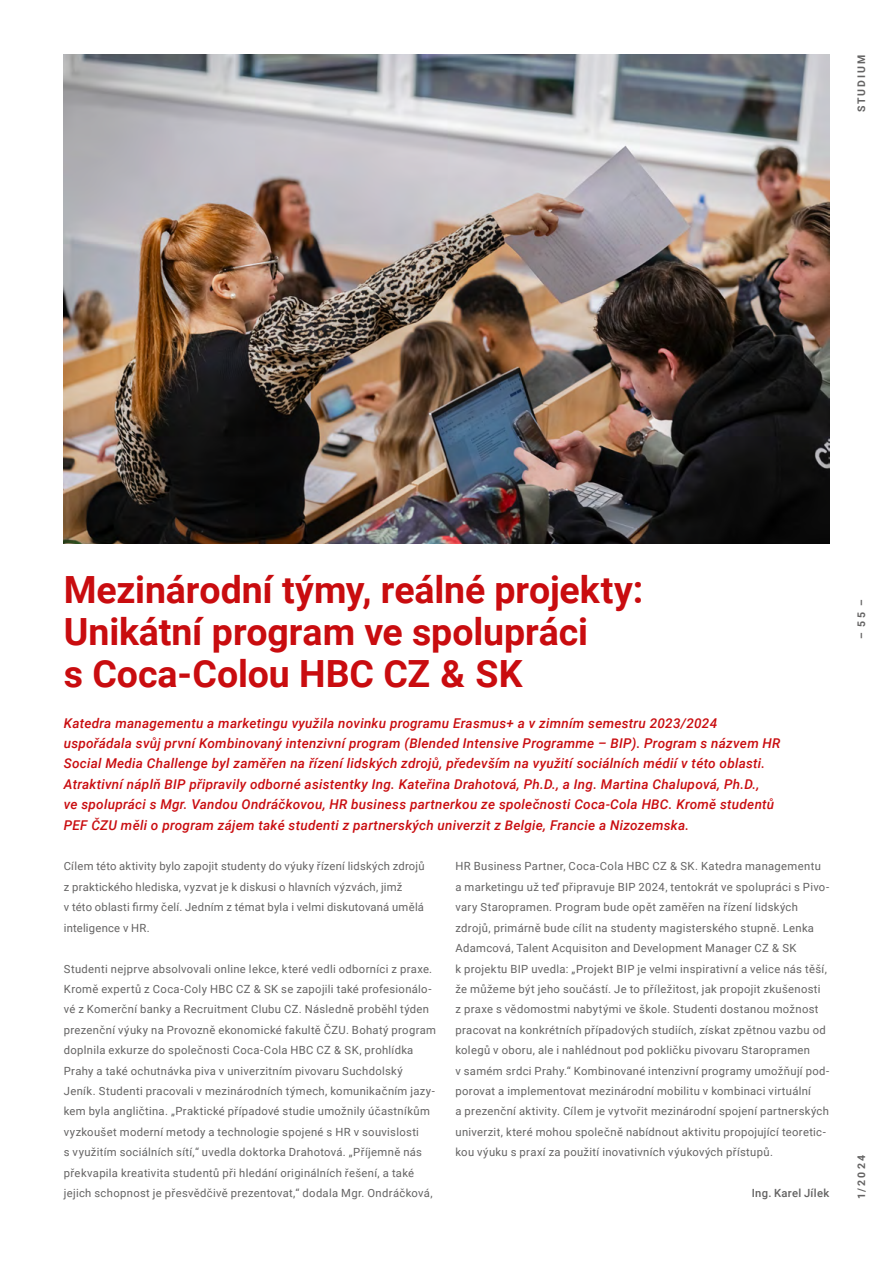
<style>
.page{position:relative;width:893px;height:1263px;background:#fff}
.page>*{position:absolute;margin:0;border:0;box-sizing:border-box;transform-origin:0 0}
.Nadpis{font:700 37.5px/42px "Roboto";letter-spacing:-.005em;color:#c90c0f}
.Podnadpis{font:italic 500 13.5px/20.4px "Roboto";letter-spacing:.02em;color:#c90c0f}
.Text{font:11.25px/20.4px "Roboto";letter-spacing:.03em;color:#646363}
.Podpis_pod_textem{font:500 11.25px "Roboto";letter-spacing:.02em;color:#646363}
.Strankovani__info__orientace{font:700 10.5px "Roboto";letter-spacing:.185em;color:#646363}
</style>
<div class="page">
<img style="left:64px;top:54px;width:765px;height:490px">
<p class="Strankovani__info__orientace" style="left:854px;top:112px;width:59px;rotate:-90deg">STUDIUM</p>
<p class="Nadpis" style="left:64px;top:567px;width:581px">Mezinárodní týmy, reálné projekty:<br>Unikátní program ve spolupráci<br>s Coca‑Colou HBC CZ &amp; SK</p>
<p class="Podnadpis" style="left:64px;top:712px;width:718px">Katedra managementu a marketingu využila novinku programu Erasmus+ a v zimním semestru 2023/2024 uspořádala svůj první Kombinovaný intenzivní program (Blended Intensive Programme – BIP). Program s názvem HR Social Media Challenge byl zaměřen na řízení lidských zdrojů, především na využití sociálních médií v této oblasti.<br>Atraktivní náplň BIP připravily odborné asistentky Ing. Kateřina Drahotová, Ph.D., a Ing. Martina Chalupová, Ph.D.,<br>ve spolupráci s Mgr. Vandou Ondráčkovou, HR business partnerkou ze společnosti Coca‑Cola HBC. Kromě studentů PEF ČZU měli o program zájem také studenti z partnerských univerzit z Belgie, Francie a Nizozemska.</p>
<p class="Text" style="left:64px;top:856px;width:362px">Cílem této aktivity bylo zapojit studenty do výuky řízení lidských zdrojů z praktického hlediska, vyzvat je k diskusi o hlavních výzvách, jimž<br>v této oblasti firmy čelí. Jedním z témat byla i velmi diskutovaná umělá inteligence v HR.</p>
<p class="Text" style="left:64px;top:958px;width:374px">Studenti nejprve absolvovali online lekce, které vedli odborníci z praxe.<br>Kromě expertů z Coca-‑Coly HBC CZ &amp; SK se zapojili také profesionálo&shy;vé z Komerční banky a Recruitment Clubu CZ. Následně proběhl týden prezenční výuky na Provozně ekonomické fakultě ČZU. Bohatý program doplnila exkurze do společnosti Coca-‑Cola HBC CZ &amp; SK, prohlídka Prahy a také ochutnávka piva v univerzitním pivovaru Suchdolský Jeník. Studenti pracovali v mezinárodních týmech, komunikačním jazy&shy;kem byla angličtina. „Praktické případové studie umožnily účastníkům vyzkoušet moderní metody a technologie spojené s HR v souvislosti<br>s využitím sociálních sítí,“ uvedla doktorka Drahotová. „Příjemně nás překvapila kreativita studentů při hledání originálních řešení, a také jejich schopnost je přesvědčivě prezentovat,“ dodala Mgr. Ondráčková,</p>
<p class="Text" style="left:455px;top:856px;width:375px">HR Business Partner, Coca-‑Cola HBC CZ &amp; SK. Katedra managementu a marketingu už teď připravuje BIP 2024, tentokrát ve spolupráci s Pivo&shy;vary Staropramen. Program bude opět zaměřen na řízení lidských zdrojů, primárně bude cílit na studenty magisterského stupně. Lenka Adamcová, Talent Acquisiton and Development Manager CZ &amp; SK<br>k projektu BIP uvedla: „Projekt BIP je velmi inspirativní a velice nás těší, že můžeme být jeho součástí. Je to příležitost, jak propojit zkušenosti<br>z praxe s vědomostmi nabytými ve škole. Studenti dostanou možnost pracovat na konkrétních případových studiích, získat zpětnou vazbu od kolegů v oboru, ale i nahlédnout pod pokličku pivovaru Staropramen<br>v samém srdci Prahy.“ Kombinované intenzivní programy umožňují pod&shy;porovat a implementovat mezinárodní mobilitu v kombinaci virtuální<br>a prezenční aktivity. Cílem je vytvořit mezinárodní spojení partnerských univerzit, které mohou společně nabídnout aktivitu propojující teoretic&shy;kou výuku s praxí za použití inovativních výukových přístupů.</p>
<p class="Podpis_pod_textem" style="left:752px;top:1185px;width:79px">Ing. Karel Jílek</p>
<p class="Strankovani__info__orientace" style="left:854px;top:639px;width:41px;rotate:-90deg">– 55 –</p>
<p class="Strankovani__info__orientace" style="left:854px;top:1199px;width:45px;rotate:-90deg">1/2024</p>
</div>
